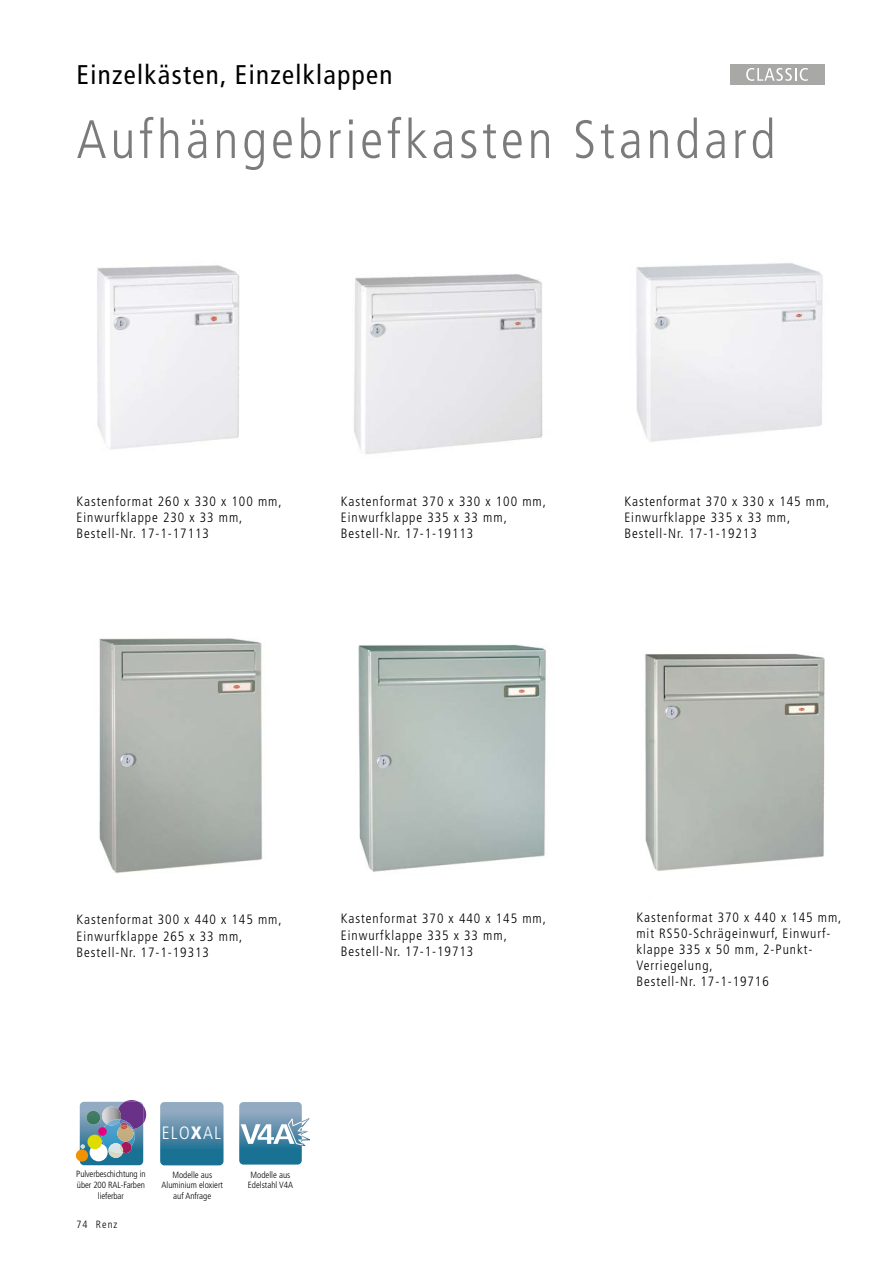
<style>
.page{position:relative;width:893px;height:1263px;background:#fff}
.page>*{position:absolute;margin:0;border:0;box-sizing:border-box;transform-origin:0 0}
.t1{font:300 condensed 54px "Frutiger LT";letter-spacing:.07em;color:#7c7b7b}
.t2{font:condensed 27px "Frutiger LT";letter-spacing:.05em;color:#000}
.t3{font:300 condensed 17.85px "Frutiger LT";color:#fff}
.t4{font:300 condensed 13.5px/16.2px "Frutiger LT";letter-spacing:.07em;color:#000}
.t5{font:300 condensed 10.5px "Frutiger LT";letter-spacing:.1em;color:#000}
.t6{font:300 condensed 9px/10.8px "Frutiger LT";color:#000;text-align:center}
.s1{font-weight:900}
</style>
<div class="page">
<img style="left:97px;top:265px;width:143px;height:185px">
<img style="left:354px;top:274px;width:189px;height:180px">
<img style="left:636px;top:263px;width:187px;height:179px">
<img style="left:99px;top:638px;width:163px;height:235px">
<img style="left:358px;top:644px;width:188px;height:228px">
<img style="left:645px;top:653px;width:180px;height:218px">
<div style="left:730px;top:64px;width:95px;height:20px;background:#a8a8a7"></div>
<svg style="left:746px;top:68px;width:62px;height:13px"></svg>
<svg style="left:80px;top:1100px;width:66px;height:65px;background:#8193a5"></svg>
<div style="left:76px;top:1149px;width:12px;height:12px;background:#f39200;border-radius:50%"></div>
<svg style="left:239px;top:1102px;width:70px;height:62px"></svg>
<svg style="left:160px;top:1102px;width:64px;height:63px;background:#568ca9"></svg>
<h2 class="t2" style="left:77px;top:59px;width:317px">Einzelkästen, Einzelklappen</h2>
<h1 class="t1" style="left:77px;top:109px;width:701px">Aufhängebriefkasten Standard</h1>
<p class="t4" style="left:77px;top:493px;width:207px">Kastenformat 260 x 330 x 100 mm,<br>Einwurfklappe 230 x 33 mm,<br>Bestell-Nr. 17-1-17113</p>
<p class="t4" style="left:341px;top:493px;width:207px">Kastenformat 370 x 330 x 100 mm,<br>Einwurfklappe 335 x 33 mm,<br>Bestell-Nr. 17-1-19113</p>
<p class="t4" style="left:624px;top:493px;width:207px">Kastenformat 370 x 330 x 145 mm,<br>Einwurfklappe 335 x 33 mm,<br>Bestell-Nr. 17-1-19213</p>
<p class="t4" style="left:77px;top:912px;width:207px">Kastenformat 300 x 440 x 145 mm,<br>Einwurfklappe 265 x 33 mm,<br>Bestell-Nr. 17-1-19313</p>
<p class="t4" style="left:341px;top:911px;width:207px">Kastenformat 370 x 440 x 145 mm,<br>Einwurfklappe 335 x 33 mm,<br>Bestell-Nr. 17-1-19713</p>
<p class="t4" style="left:636px;top:909px;width:207px">Kastenformat 370 x 440 x 145 mm, mit RS50-Schrägeinwurf, Einwurf&shy;klappe 335 x 50 mm, 2-Punkt-<br>Verriegelung,<br>Bestell-Nr. 17-1-19716</p>
<h3 class="t3" style="left:162px;top:1123px;width:61px">ELO<span class="s1">X</span>AL</h3>
<p class="t6" style="left:76px;top:1169px;width:71px">Pulverbeschichtung in über 200 RAL-Farben lieferbar</p>
<p class="t6" style="left:248px;top:1169px;width:47px;text-align:left">Modelle aus<br>Edelstahl V4A</p>
<p class="t6" style="left:162px;top:1169px;width:63px">Modelle aus<br>Aluminium eloxiert auf Anfrage</p>
<p class="t5" style="left:77px;top:1219px;width:42px">74 Renz</p>
</div>
